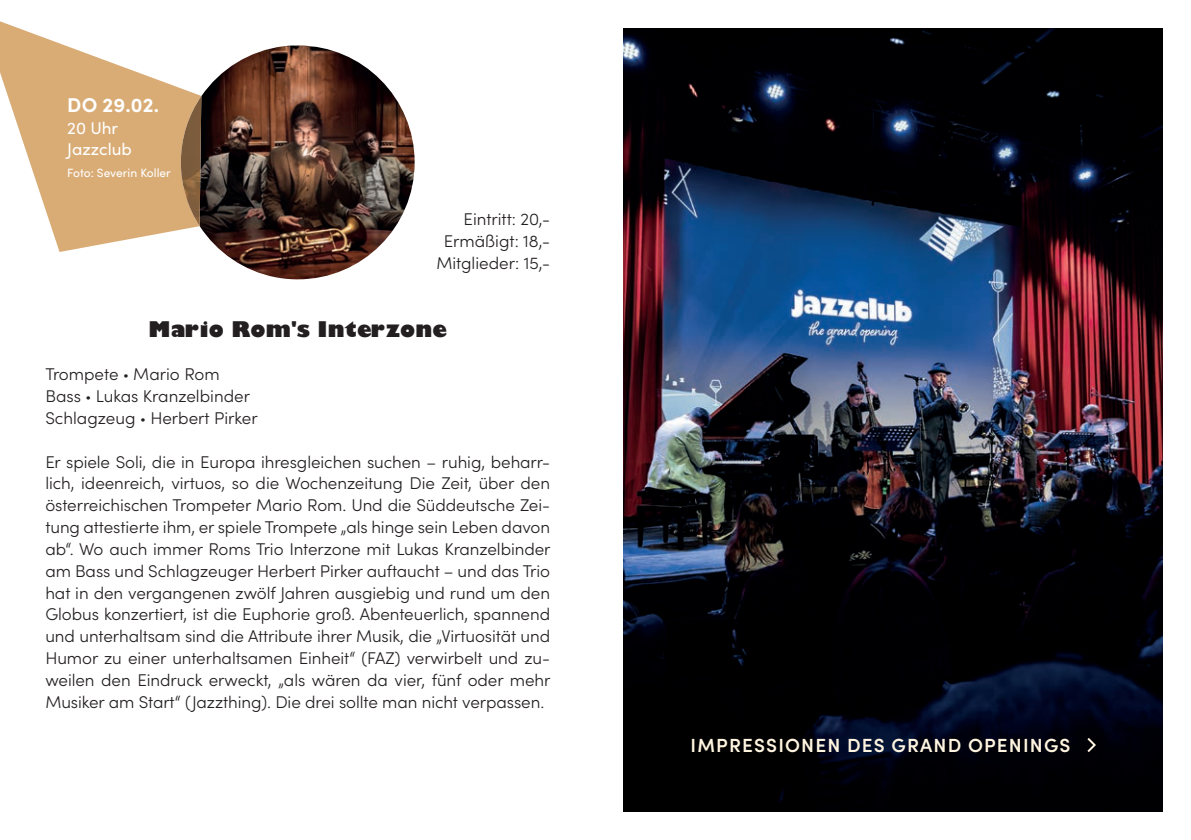
<style>
.page{position:relative;width:1191px;height:840px;background:#fff}
.page>*{position:absolute;margin:0;border:0;box-sizing:border-box;transform-origin:0 0}
.t1{font:800 21px "Gill Sans";letter-spacing:.01em;color:#231f20}
.t2{font:700 20px "Sofia Pro";color:#fff}
.t3{font:600 19px "Sofia Pro";letter-spacing:.06em;color:#fef4df}
.t4{font:300 17px/21.8px "Sofia Pro";color:#231f20}
.t5{font:17px/21.8px "Sofia Pro";color:#fff}
.t6{font:12px "Sofia Pro";color:#fff}
.s1{font-size:13px}
</style>
<div class="page">
<img style="left:624px;top:28px;width:538px;height:783px">
<img style="left:201px;top:45px;width:213px;height:234px">
<svg style="left:0;top:21px;width:201px;height:231px;fill:#d9ac76"></svg>
<img style="left:181px;top:96px;width:20px;height:130px">
<svg style="left:1085px;top:735px;width:12px;height:18px"></svg>
<p class="t2" style="left:67px;top:89px;width:93px">DO 29.02.</p>
<p class="t5" style="left:67px;top:116px;width:66px">20 Uhr<br>Jazzclub</p>
<p class="t6" style="left:67px;top:164px;width:105px">Foto: Severin Koller</p>
<p class="t4" style="left:436px;top:207px;width:115px;text-align:right">Eintritt: 20,-<br>Ermäßigt: 18,-<br>Mitglieder: 15,-</p>
<p class="t1" style="left:148px;top:312px;width:300px">Mario Rom's Interzone</p>
<p class="t4" style="left:45px;top:362px;width:214px">Trompete <span class="s1">•</span> Mario Rom<br>Bass <span class="s1">•</span> Lukas Kranzelbinder<br>Schlagzeug <span class="s1">•</span> Herbert Pirker</p>
<p class="t4" style="left:45px;top:449px;width:507px;text-align:justify">Er spiele Soli, die in Europa ihresgleichen suchen – ruhig, beharr&shy;lich, ideenreich, virtuos, so die Wochenzeitung Die Zeit, über den österreichischen Trompeter Mario Rom. Und die Süddeutsche Zei&shy;tung attestierte ihm, er spiele Trompete „als hinge sein Leben davon ab“. Wo auch immer Roms Trio Interzone mit Lukas Kranzelbinder am Bass und Schlagzeuger Herbert Pirker auftaucht – und das Trio hat in den vergangenen zwölf Jahren ausgiebig und rund um den Globus konzertiert, ist die Euphorie groß. Abenteuerlich, spannend und unterhaltsam sind die Attribute ihrer Musik, die „Virtuosität und Humor zu einer unterhaltsamen Einheit“ (FAZ) verwirbelt und zu&shy;weilen den Eindruck erweckt, „als wären da vier, fünf oder mehr Musiker am Start“ (Jazzthing). Die drei sollte man nicht verpassen.</p>
<p class="t3" style="left:690px;top:730px;width:381px">IMPRESSIONEN DES GRAND OPENINGS</p>
</div>
